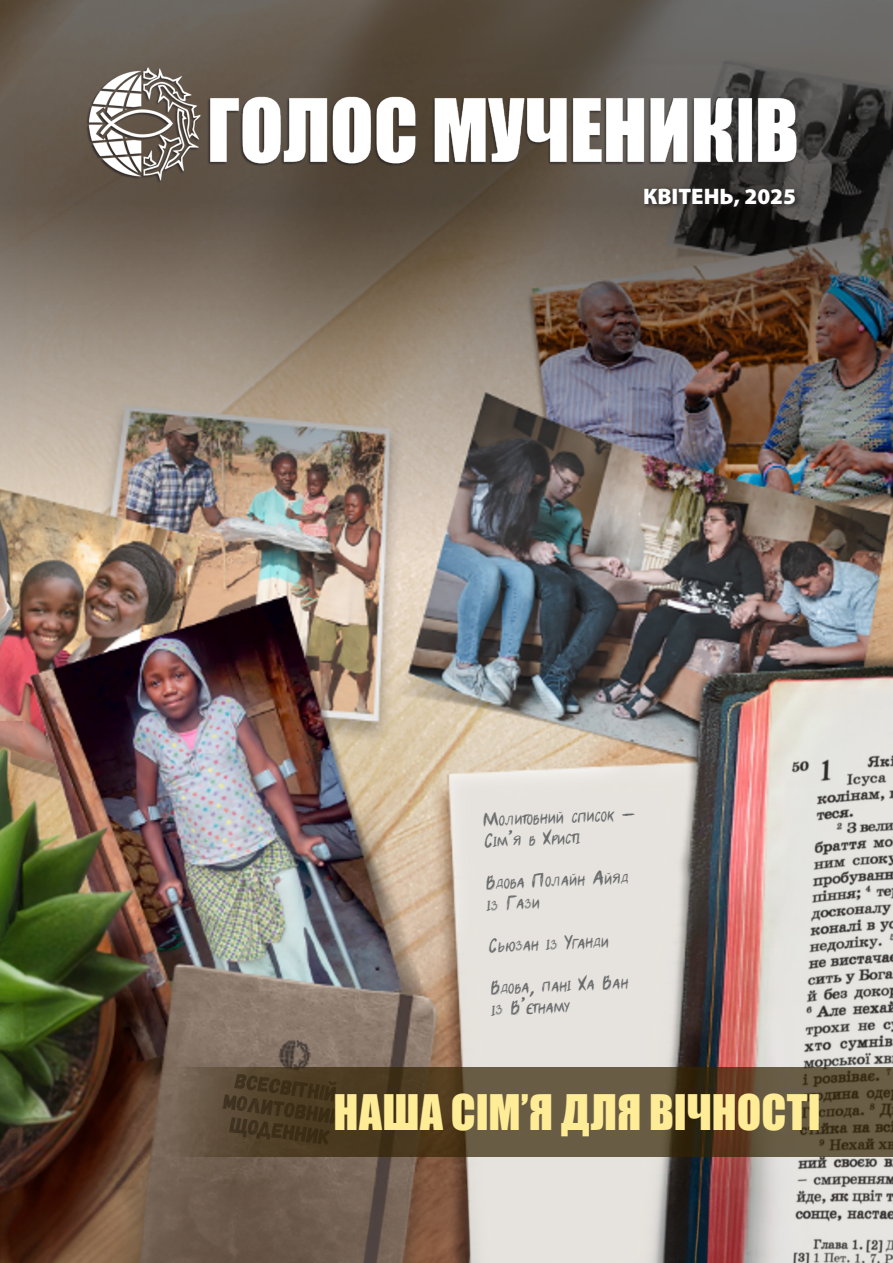
<style>
.page{position:relative;width:893px;height:1263px;background:#fff}
.page>*{position:absolute;margin:0;border:0;box-sizing:border-box;transform-origin:0 0}
.t1{font:45px "Impact";color:#ffec96}
.t2{font:900 22.5px "Myriad Pro Unicode";color:#fff}
.t3{font:14.7px "beermoney";color:#67696b}
.s1{font-size:21px}
</style>
<div class="page">
<img style="left:0;top:566px;width:893px;height:697px">
<img style="left:0;top:0;width:893px;height:566px">
<svg style="left:142px;top:1067px;width:751px;height:90px"></svg>
<img style="left:75px;top:66px;width:738px;height:115px">
<div style="left:642px;top:185px;width:160px;height:28px;background:#231f20;opacity:.87"></div>
<p class="t2" style="left:643px;top:183px;width:154px">КВІТЕНЬ, 2025</p>
<p class="t3" style="left:483px;top:814px;width:154px;rotate:-3deg"><span class="s1">М</span>олитовний список <span class="s1">–</span></p>
<p class="t3" style="left:484px;top:835px;width:98px;rotate:-3deg"><span class="s1">С</span>ім<span class="s1">’</span>я в <span class="s1">Х</span>ристі</p>
<p class="t3" style="left:486px;top:877px;width:144px;rotate:-3deg"><span class="s1">В</span>дова <span class="s1">П</span>олайн <span class="s1">А</span>йяд</p>
<p class="t3" style="left:486px;top:897px;width:55px;rotate:-3deg">із <span class="s1">Г</span>ази</p>
<p class="t3" style="left:488px;top:939px;width:122px;rotate:-3deg"><span class="s1">С</span>ьюзан із <span class="s1">У</span>ганди</p>
<p class="t3" style="left:490px;top:981px;width:139px;rotate:-3deg"><span class="s1">В</span>дова<span class="s1">,</span> пані <span class="s1">Х</span>а <span class="s1">В</span>ан</p>
<p class="t3" style="left:491px;top:1002px;width:79px;rotate:-3deg">із <span class="s1">В’</span>єтнаму</p>
<p class="t1" style="left:334px;top:1077px;width:489px">НАША СІМ’Я ДЛЯ ВІЧНОСТІ</p>
</div>
